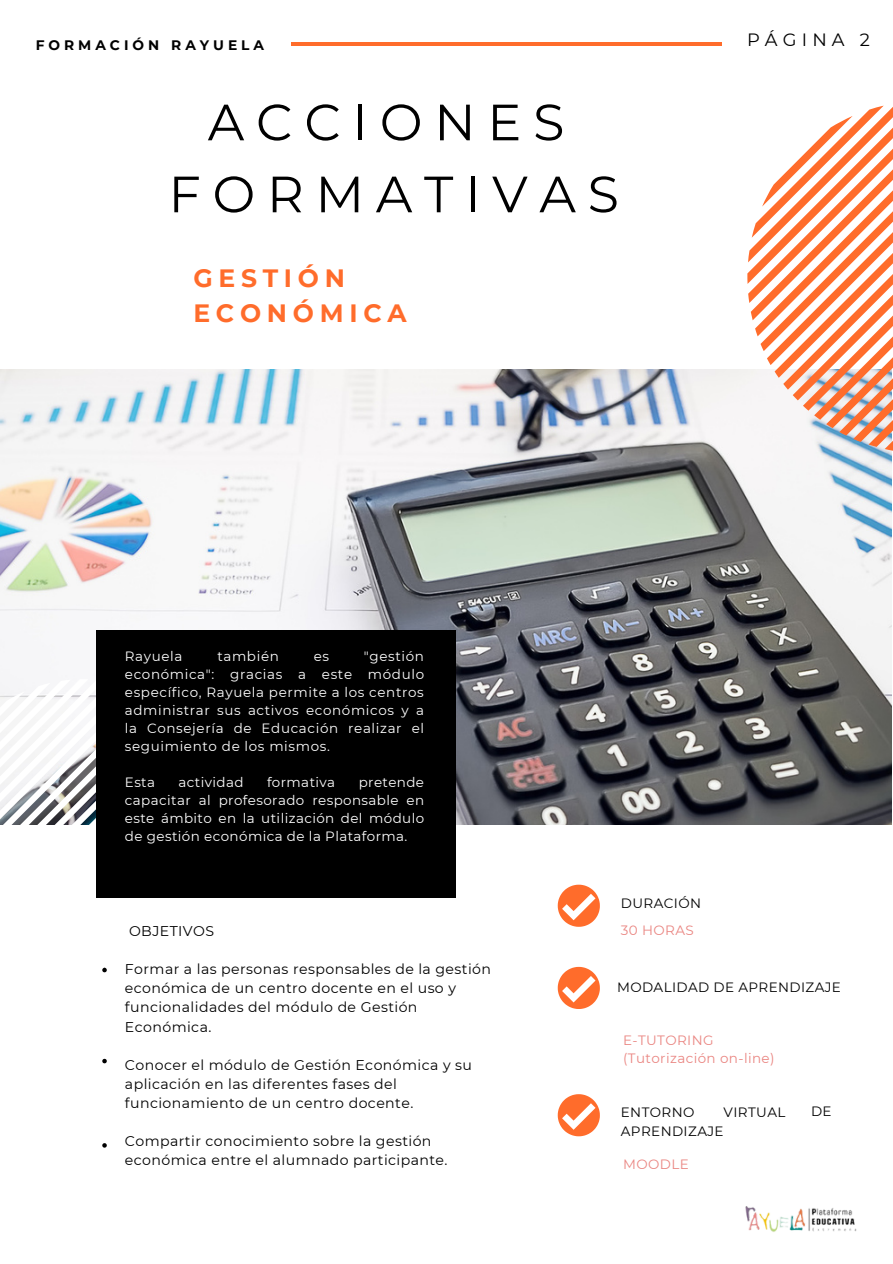
<style>
.page{position:relative;width:893px;height:1264px;background:#fff}
.page>*{position:absolute;margin:0;border:0;box-sizing:border-box;transform-origin:0 0}
.t1{font:50.85px/72px "Montserrat";letter-spacing:.23em;color:#000;text-align:center}
.t2{font:700 25.05px/34.8px "Montserrat";letter-spacing:.23em;color:#ff6c2b}
.t3{font:17.85px "Montserrat";letter-spacing:.29em;color:#000}
.t4{font:14.1px/19px "Montserrat";letter-spacing:.03em;color:#000}
.t5{font:700 13.8px "Montserrat";letter-spacing:.29em;color:#000}
.t6{font:13.5px/18px "Montserrat";letter-spacing:.03em;color:#fff;text-align:justify}
.t7{font:13.5px/19px "Montserrat";letter-spacing:.03em;color:#000}
.t8{font:13.5px/18px "Montserrat";letter-spacing:.03em;color:#ea8682}
</style>
<div class="page">
<img style="left:0;top:369px;width:891px;height:455px">
<svg style="left:0;top:679px;width:95px;height:146px"></svg>
<hr style="left:291px;top:42px;width:431px;height:3px;background:#ff6c2b">
<svg style="left:747px;top:105px;width:145px;height:347px"></svg>
<img style="left:745px;top:1206px;width:112px;height:26px">
<div style="left:95px;top:630px;width:360px;height:268px;background:#000"></div>
<svg style="left:102px;top:967px;width:5px;height:5px"></svg>
<svg style="left:102px;top:1058px;width:5px;height:5px"></svg>
<svg style="left:102px;top:1143px;width:5px;height:4px"></svg>
<svg style="left:557px;top:884px;width:43px;height:42px"></svg>
<svg style="left:557px;top:966px;width:43px;height:43px"></svg>
<svg style="left:557px;top:1094px;width:43px;height:42px"></svg>
<p class="t5" style="left:36px;top:36px;width:230px">FORMACIÓN RAYUELA</p>
<h3 class="t3" style="left:747px;top:29px;width:124px">PÁGINA 2</h3>
<h1 class="t1" style="left:168px;top:86px;width:452px">ACCIONES<br>FORMATIVAS</h1>
<h2 class="t2" style="left:193px;top:261px;width:215px">GESTIÓN<br>ECONÓMICA</h2>
<p class="t6" style="left:125px;top:647px;width:301px;text-indent:239px">"gestión económica": gracias a este módulo específico, Rayuela permite a los centros administrar sus activos económicos y a la Consejería de Educación realizar el seguimiento de los mismos.</p>
<p class="t6" style="left:125px;top:773px;width:32px">Esta</p>
<p class="t6" style="left:178px;top:773px;width:66px">actividad</p>
<p class="t6" style="left:267px;top:773px;width:70px">formativa</p>
<p class="t6" style="left:125px;top:647px;width:59px">Rayuela</p>
<p class="t6" style="left:217px;top:647px;width:63px">también</p>
<p class="t6" style="left:314px;top:647px;width:17px">es</p>
<p class="t6" style="left:125px;top:773px;width:301px;text-indent:234px">pretende capacitar al profesorado responsable en este ámbito en la utilización del módulo de gestión económica de la Plataforma.</p>
<p class="t4" style="left:129px;top:921px;width:87px">OBJETIVOS</p>
<p class="t4" style="left:125px;top:959px;width:367px">Formar a las personas responsables de la gestión económica de un centro docente en el uso y funcionalidades del módulo de Gestión Económica.</p>
<p class="t4" style="left:125px;top:1055px;width:348px">Conocer el módulo de Gestión Económica y su aplicación en las diferentes fases del funcionamiento de un centro docente.</p>
<p class="t4" style="left:125px;top:1131px;width:324px">Compartir conocimiento sobre la gestión económica entre el alumnado participante.</p>
<p class="t7" style="left:620px;top:893px;width:82px">DURACIÓN</p>
<p class="t8" style="left:620px;top:921px;width:74px">30 HORAS</p>
<p class="t7" style="left:617px;top:977px;width:225px">MODALIDAD DE APRENDIZAJE</p>
<p class="t8" style="left:623px;top:1030px;width:153px">E-TUTORING (Tutorización on-line)</p>
<p class="t7" style="left:620px;top:1102px;width:166px;text-indent:103px">VIRTUAL<br>APRENDIZAJE</p>
<p class="t7" style="left:811px;top:1101px;width:22px">DE</p>
<p class="t8" style="left:623px;top:1154px;width:67px">MOODLE</p>
<p class="t7" style="left:620px;top:1102px;width:75px">ENTORNO</p>
</div>
